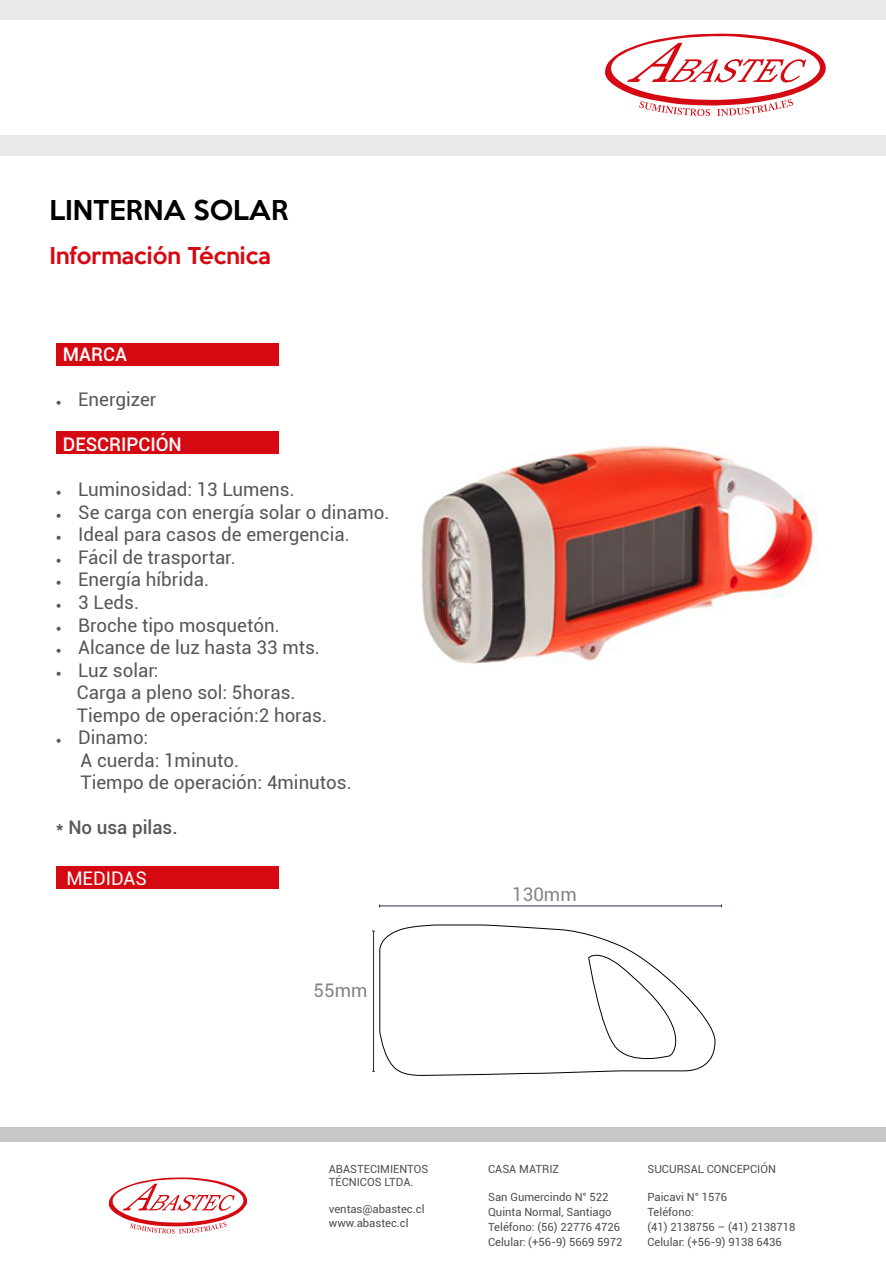
<style>
.page{position:relative;width:886px;height:1276px;background:#fff}
.page>*{position:absolute;margin:0;border:0;box-sizing:border-box;transform-origin:0 0}
.t1{font:500 25px "Keep Calm";color:#000}
.t2{font:500 21.25px "Keep Calm";color:#d50911}
.t3{font:18.75px "Roboto";color:#575756}
.t4{font:500 18.75px "Roboto";color:#fff}
.t5{font:500 18.75px "Roboto";color:#575756}
.t6{font:18.75px "Roboto";color:#858584}
.t7{font:18.75px "Roboto";color:#fff}
.t8{font:11.25px "Roboto";color:#504f4f}
.s1{font-family:"Minion Pro";font-size:15px}
</style>
<div class="page">
<div style="left:0;top:0;width:886px;height:155px;background:#e9e9e9"></div>
<div style="left:0;top:20px;width:886px;height:115px;background:#fff"></div>
<div style="left:1px;top:1127px;width:885px;height:14px;background:#c7c7c6"></div>
<svg style="left:108px;top:1177px;width:140px;height:56px"></svg>
<svg style="left:605px;top:33px;width:221px;height:83px"></svg>
<img style="left:421px;top:445px;width:396px;height:219px">
<div style="left:56px;top:431px;width:222px;height:23px;background:#d50911"></div>
<div style="left:56px;top:866px;width:222px;height:23px;background:#d50911"></div>
<div style="left:56px;top:343px;width:222px;height:23px;background:#d50911"></div>
<svg style="left:379px;top:924px;width:336px;height:152px"></svg>
<svg style="left:588px;top:947px;width:102px;height:119px"></svg>
<hr style="left:373px;top:931px;width:1px;height:140px;background:#212e53">
<hr style="left:379px;top:905px;width:342px;height:1px;background:#212e53">
<p class="t1" style="left:50px;top:189px;width:240px">LINTERNA SOLAR</p>
<p class="t2" style="left:50px;top:237px;width:223px">Información Técnica</p>
<p class="t4" style="left:63px;top:341px;width:66px">MARCA</p>
<p class="t3" style="left:56px;top:387px;width:102px"><span class="s1">•</span> Energizer</p>
<p class="t4" style="left:63px;top:431px;width:121px">DESCRIPCIÓN</p>
<p class="t3" style="left:56px;top:477px;width:241px"><span class="s1">•</span> Luminosidad: 13 Lumens.</p>
<p class="t3" style="left:56px;top:499px;width:335px"><span class="s1">•</span> Se carga con energía solar o dinamo.</p>
<p class="t3" style="left:56px;top:522px;width:296px"><span class="s1">•</span> Ideal para casos de emergencia.</p>
<p class="t3" style="left:56px;top:544px;width:182px"><span class="s1">•</span> Fácil de trasportar.</p>
<p class="t3" style="left:56px;top:567px;width:155px"><span class="s1">•</span> Energía híbrida.</p>
<p class="t3" style="left:56px;top:589px;width:85px"><span class="s1">•</span> 3 Leds.</p>
<p class="t3" style="left:56px;top:612px;width:225px"><span class="s1">•</span> Broche tipo mosquetón.</p>
<p class="t3" style="left:56px;top:634px;width:266px"><span class="s1">•</span> Alcance de luz hasta 33 mts.</p>
<p class="t3" style="left:56px;top:657px;width:104px"><span class="s1">•</span> Luz solar:</p>
<p class="t3" style="left:77px;top:679px;width:220px">Carga a pleno sol: 5horas.</p>
<p class="t3" style="left:77px;top:702px;width:251px">Tiempo de operación:2 horas.</p>
<p class="t3" style="left:56px;top:724px;width:94px"><span class="s1">•</span> Dinamo:</p>
<p class="t3" style="left:81px;top:747px;width:160px">A cuerda: 1minuto.</p>
<p class="t3" style="left:81px;top:769px;width:273px">Tiempo de operación: 4minutos.</p>
<p class="t5" style="left:56px;top:814px;width:123px">* No usa pilas.</p>
<p class="t7" style="left:66px;top:865px;width:82px">MEDIDAS</p>
<p class="t6" style="left:313px;top:977px;width:55px">55mm</p>
<p class="t6" style="left:512px;top:881px;width:66px">130mm</p>
<p class="t8" style="left:329px;top:1161px;width:101px">ABASTECIMIENTOS</p>
<p class="t8" style="left:329px;top:1174px;width:86px">TÉCNICOS LTDA.</p>
<p class="t8" style="left:329px;top:1201px;width:97px">ventas@abastec.cl</p>
<p class="t8" style="left:329px;top:1215px;width:81px">www.abastec.cl</p>
<p class="t8" style="left:488px;top:1161px;width:73px">CASA MATRIZ</p>
<p class="t8" style="left:488px;top:1189px;width:122px">San Gumercindo N° 522</p>
<p class="t8" style="left:488px;top:1204px;width:125px">Quinta Normal, Santiago</p>
<p class="t8" style="left:488px;top:1219px;width:134px">Teléfono: (56) 22776 4726</p>
<p class="t8" style="left:488px;top:1234px;width:136px">Celular: (+56-9) 5669 5972</p>
<p class="t8" style="left:647px;top:1161px;width:130px">SUCURSAL CONCEPCIÓN</p>
<p class="t8" style="left:647px;top:1189px;width:81px">Paicavi N° 1576</p>
<p class="t8" style="left:647px;top:1204px;width:48px">Teléfono:</p>
<p class="t8" style="left:647px;top:1219px;width:149px">(41) 2138756 – (41) 2138718</p>
<p class="t8" style="left:647px;top:1234px;width:136px">Celular: (+56-9) 9138 6436</p>
</div>
